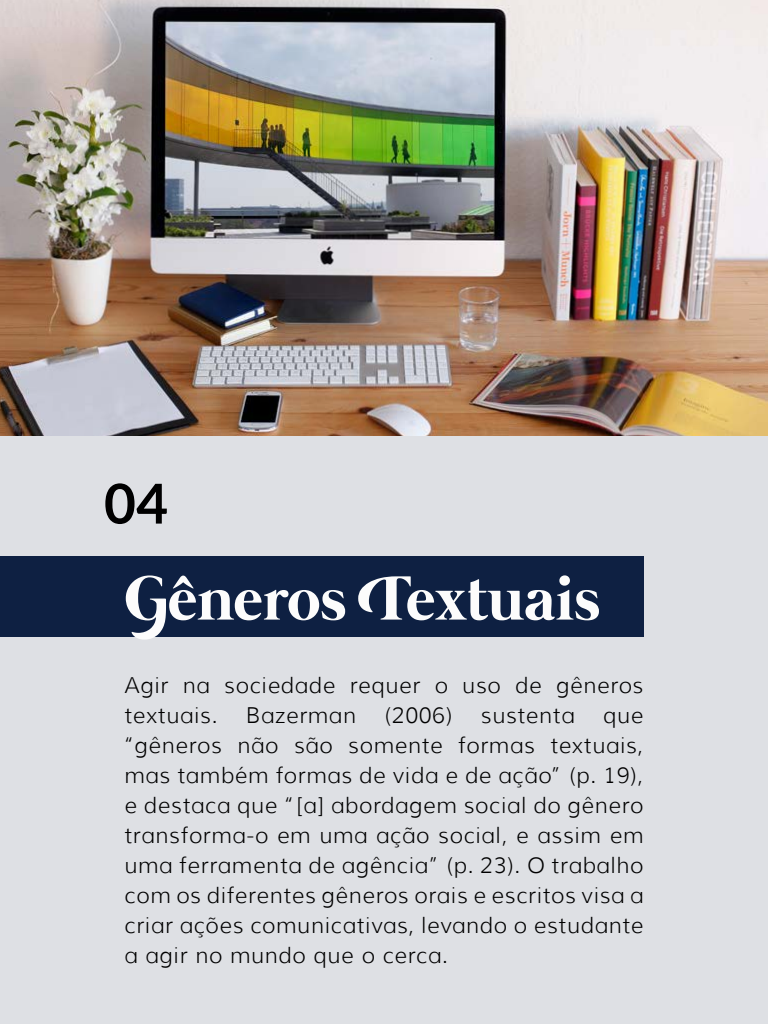
<style>
.page{position:relative;width:768px;height:1024px;background:#fff}
.page>*{position:absolute;margin:0;border:0;box-sizing:border-box;transform-origin:0 0}
.t1{font:700 64px "Mermaid Swash Caps";color:#fcfcfc}
.t2{font:700 55px "Lato";color:#000}
.t3{font:300 22px/30px "Muli";letter-spacing:.03em;color:#000}
</style>
<div class="page">
<img style="left:0;top:0;width:768px;height:436px">
<div style="left:0;top:436px;width:768px;height:588px;background:#dee0e4"></div>
<div style="left:0;top:556px;width:644px;height:81px;background:#0e2042"></div>
<h2 class="t2" style="left:104px;top:472px;width:65px">04</h2>
<h1 class="t1" style="left:124px;top:562px;width:478px">Gêneros Textuais</h1>
<p class="t3" style="left:124px;top:671px;width:520px">Agir na sociedade requer o uso de gêneros textuais.</p>
<p class="t3" style="left:246px;top:701px;width:112px">Bazerman</p>
<p class="t3" style="left:385px;top:701px;width:69px">(2006)</p>
<p class="t3" style="left:481px;top:701px;width:95px">sustenta</p>
<p class="t3" style="left:124px;top:701px;width:521px;text-align:justify;text-indent:479px">que “gêneros não são somente formas textuais, mas também formas de vida e de ação” (p. 19), e destaca que “[a] abordagem social do gênero transforma-o em uma ação social, e assim em uma ferramenta de agência” (p. 23). O trabalho com os diferentes gêneros orais e escritos visa a criar ações comunicativas, levando o estudante a agir no mundo que o cerca.</p>
</div>
